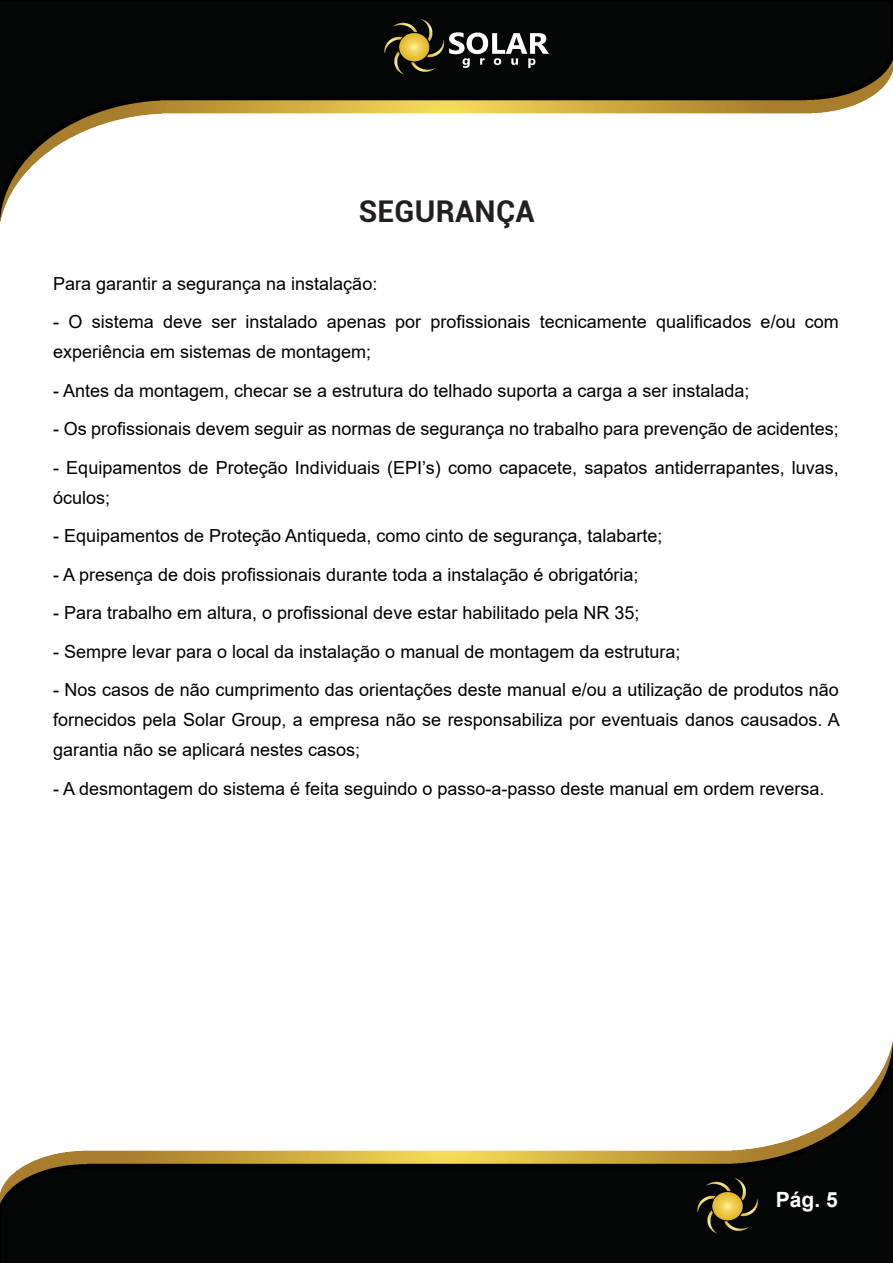
<style>
.page{position:relative;width:893px;height:1263px;background:#fff}
.page>*{position:absolute;margin:0;border:0;box-sizing:border-box;transform-origin:0 0}
.t1{font:700 30px "Roboto";letter-spacing:.01em;color:#231f20}
.t2{font:700 21px "Arial";color:#fff}
.t3{font:18px/30px "Arial";color:#000}
</style>
<div class="page">
<img style="left:0;top:0;width:893px;height:1263px">
<img style="left:385px;top:19px;width:164px;height:55px">
<img style="left:697px;top:1178px;width:62px;height:55px">
<p class="t1" style="left:359px;top:191px;width:177px">SEGURANÇA</p>
<p class="t3" style="left:53px;top:268px;width:326px">Para garantir a segurança na instalação:</p>
<p class="t3" style="left:53px;top:307px;width:787px">- O sistema deve ser instalado apenas por profissionais tecnicamente qualificados e/ou com experiência em sistemas de montagem;</p>
<p class="t3" style="left:53px;top:375px;width:698px">- Antes da montagem, checar se a estrutura do telhado suporta a carga a ser instalada;</p>
<p class="t3" style="left:53px;top:414px;width:787px">- Os profissionais devem seguir as normas de segurança no trabalho para prevenção de acidentes;</p>
<p class="t3" style="left:53px;top:452px;width:787px">- Equipamentos de Proteção Individuais (EPI’s) como capacete, sapatos antiderrapantes, luvas, óculos;</p>
<p class="t3" style="left:53px;top:521px;width:611px">- Equipamentos de Proteção Antiqueda, como cinto de segurança, talabarte;</p>
<p class="t3" style="left:53px;top:559px;width:587px">- A presença de dois profissionais durante toda a instalação é obrigatória;</p>
<p class="t3" style="left:53px;top:598px;width:588px">- Para trabalho em altura, o profissional deve estar habilitado pela NR 35;</p>
<p class="t3" style="left:53px;top:636px;width:629px">- Sempre levar para o local da instalação o manual de montagem da estrutura;</p>
<p class="t3" style="left:53px;top:675px;width:788px;text-align:justify">- Nos casos de não cumprimento das orientações deste manual e/ou a utilização de produtos não fornecidos pela Solar Group, a empresa não se responsabiliza por eventuais danos causados. A garantia não se aplicará nestes casos;</p>
<p class="t3" style="left:53px;top:773px;width:773px">- A desmontagem do sistema é feita seguindo o passo-a-passo deste manual em ordem reversa.</p>
<p class="t2" style="left:776px;top:1185px;width:63px">Pág. 5</p>
</div>
